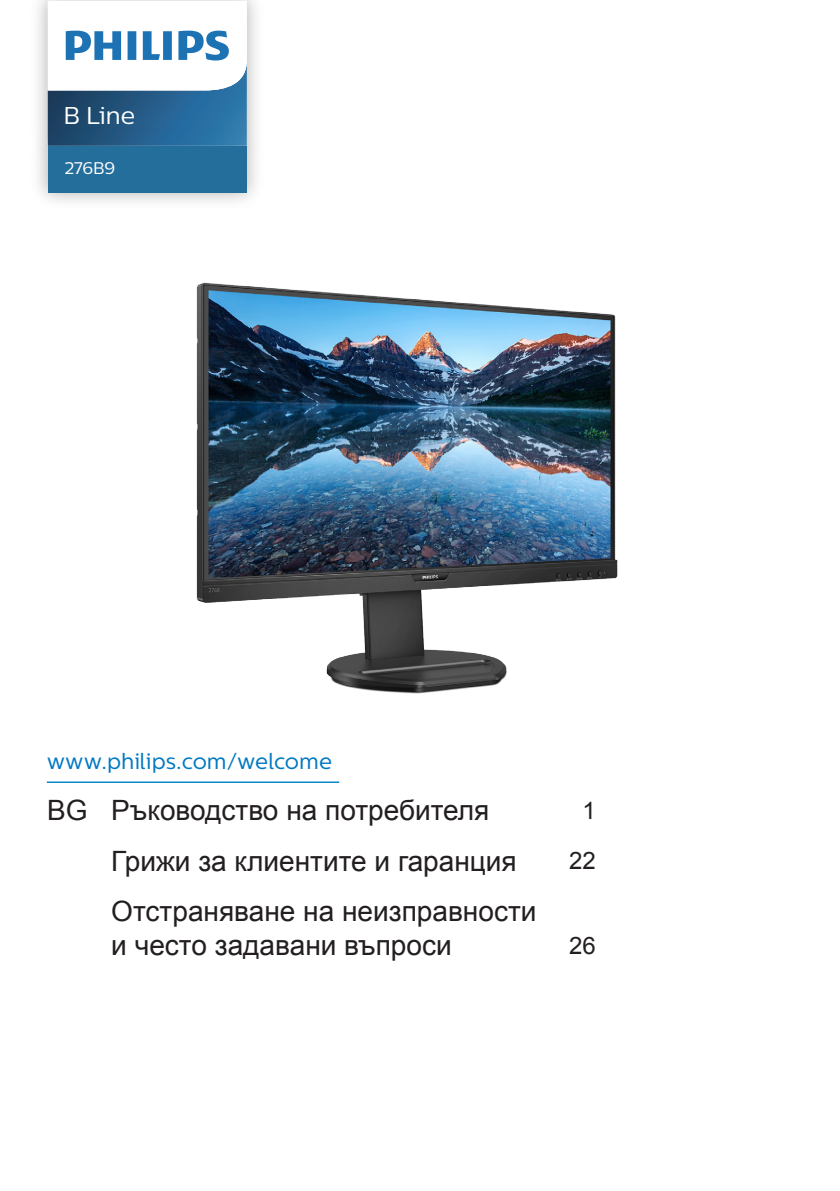
<style>
.page{position:relative;width:840px;height:1191px;background:#fff}
.page>*{position:absolute;margin:0;border:0;box-sizing:border-box;transform-origin:0 0}
.t1{font:28px/33.6px "Arial";color:#231f20}
.t2{font:24.4px "Centrale Sans";color:#fff}
.t3{font:24px "Arial";color:#231f20}
.Body_Text{font:22px "Centrale Sans";color:#0079c2}
.t4{font:16.8px "Centrale Sans";letter-spacing:-.005em;color:#fff}
</style>
<div class="page">
<hr style="left:47px;top:781px;width:292px;height:2px;background:#0082c5">
<img style="left:196px;top:282px;width:422px;height:412px">
<img style="left:38px;top:0;width:218px;height:122px">
<svg style="left:48px;top:1px;width:199px;height:121px"></svg>
<img style="left:38px;top:122px;width:218px;height:80px">
<div style="left:48px;top:146px;width:199px;height:47px;background:#246e9c"></div>
<p class="t2" style="left:63px;top:101px;width:73px">B Line</p>
<p class="t4" style="left:65px;top:157px;width:52px">276B9</p>
<p class="Body_Text" style="left:47px;top:748px;width:286px">www.philips.com/welcome</p>
<p class="t1" style="left:47px;top:793px;width:443px">BG Ръководство на потребителя</p>
<p class="t3" style="left:582px;top:794px;width:15px">1</p>
<p class="t1" style="left:111px;top:844px;width:407px">Грижи за клиентите и гаранция</p>
<p class="t3" style="left:568px;top:845px;width:28px">22</p>
<p class="t1" style="left:111px;top:895px;width:426px">Отстраняване на неизправности и често задавани въпроси</p>
<p class="t3" style="left:568px;top:929px;width:28px">26</p>
</div>
